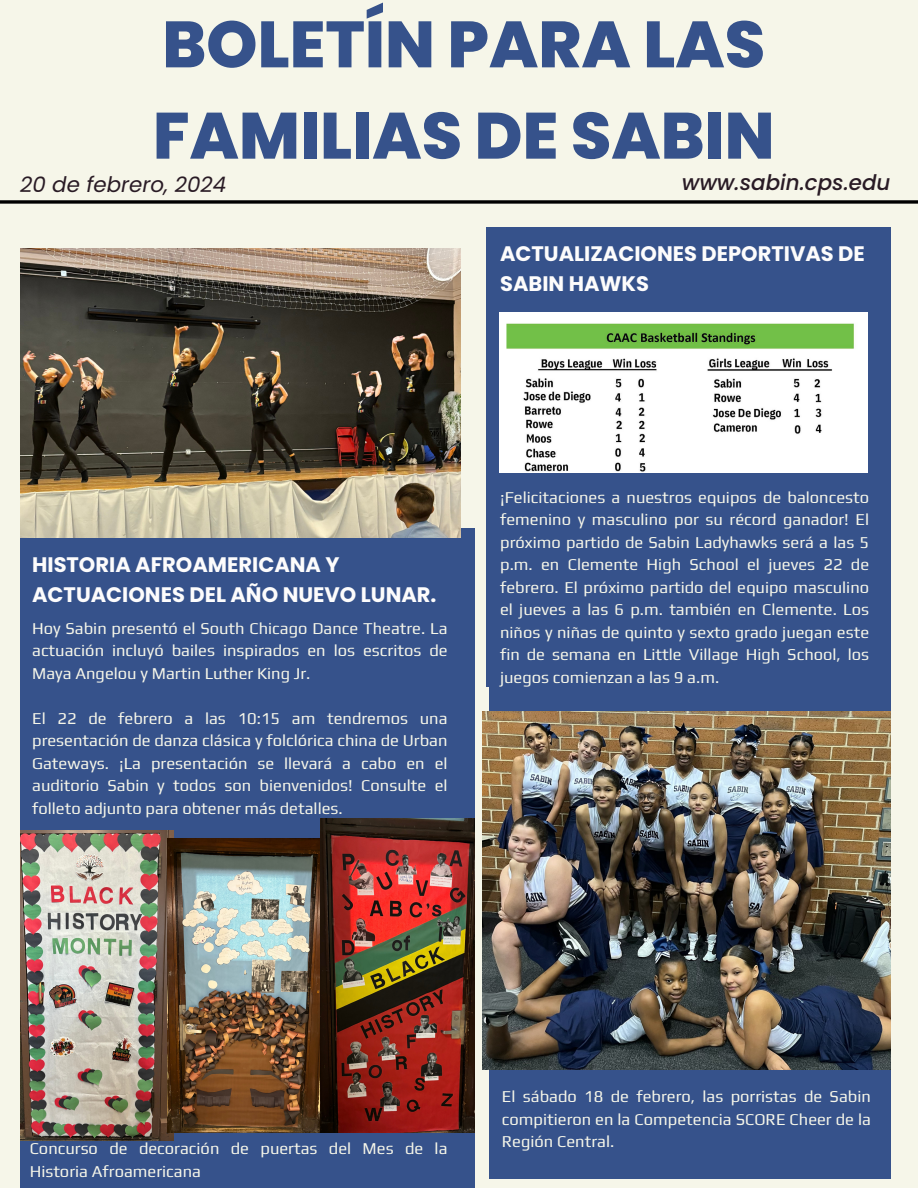
<style>
.page{position:relative;width:918px;height:1188px;background:#f6f6e9}
.page>*{position:absolute;margin:0;border:0;box-sizing:border-box;transform-origin:0 0}
.t1{font:800 65.25px/91.3px "Poppins";color:#36528b}
.t2{font:italic 500 21.45px "Poppins";color:#291b25}
.t3{font:italic 21.45px "Poppins";color:#291b25}
.t4{font:700 21px/29.2px "Poppins";color:#fdfcfc}
.t5{font:16.5px/22.5px "Play";color:#f6f6e9;text-align:justify}
</style>
<div class="page">
<div style="left:20px;top:528px;width:455px;height:660px;background:#36528b"></div>
<div style="left:489px;top:674px;width:401px;height:504px;background:#36528b"></div>
<div style="left:486px;top:228px;width:404px;height:459px;background:#36528b"></div>
<svg style="left:0;top:200px;width:918px;height:4px;background:#252524"></svg>
<img style="left:499px;top:312px;width:368px;height:161px">
<img style="left:20px;top:831px;width:153px;height:309px">
<img style="left:168px;top:839px;width:152px;height:293px">
<img style="left:320px;top:819px;width:154px;height:314px">
<img style="left:20px;top:249px;width:440px;height:289px">
<img style="left:482px;top:711px;width:409px;height:358px">
<p class="t1" style="left:153px;top:-1px;width:623px">BOLETÍN PARA LAS<br>FAMILIAS DE SABIN</p>
<p class="t3" style="left:20px;top:170px;width:208px">20 de febrero, 2024</p>
<p class="t2" style="left:682px;top:168px;width:210px">www.sabin.cps.edu</p>
<p class="t4" style="left:500px;top:239px;width:366px">ACTUALIZACIONES DEPORTIVAS DE<br>SABIN HAWKS</p>
<p class="t4" style="left:32px;top:550px;width:406px">HISTORIA AFROAMERICANA Y<br>ACTUACIONES DEL AÑO NUEVO LUNAR.</p>
<p class="t5" style="left:32px;top:617px;width:417px">Hoy Sabin presentó el South Chicago Dance Theatre. La actuación incluyó bailes inspirados en los escritos de Maya Angelou y Martin Luther King Jr.</p>
<h2 class="t5" style="left:32px;top:707px;width:417px">El 22 de febrero a las 10:15 am tendremos una presentación de danza clásica y folclórica china de Urban Gateways. ¡La presentación se llevará a cabo en el auditorio Sabin y todos son bienvenidos! Consulte el folleto adjunto para obtener más detalles.</h2>
<p class="t5" style="left:500px;top:486px;width:371px">¡Felicitaciones a nuestros equipos de baloncesto femenino y masculino por su récord ganador! El próximo partido de Sabin Ladyhawks será a las 5 p.m. en Clemente High School el jueves 22 de febrero. El próximo partido del equipo masculino el jueves a las 6 p.m. también en Clemente. Los niños y niñas de quinto y sexto grado juegan este fin de semana en Little Village High School, los juegos comienzan a las 9 a.m.</p>
<p class="t5" style="left:30px;top:1137px;width:419px">Concurso de decoración de puertas del Mes de la<br>Historia Afroamericana</p>
<p class="t5" style="left:502px;top:1085px;width:371px">El sábado 18 de febrero, las porristas de Sabin compitieron en la Competencia SCORE Cheer de la Región Central.</p>
</div>
